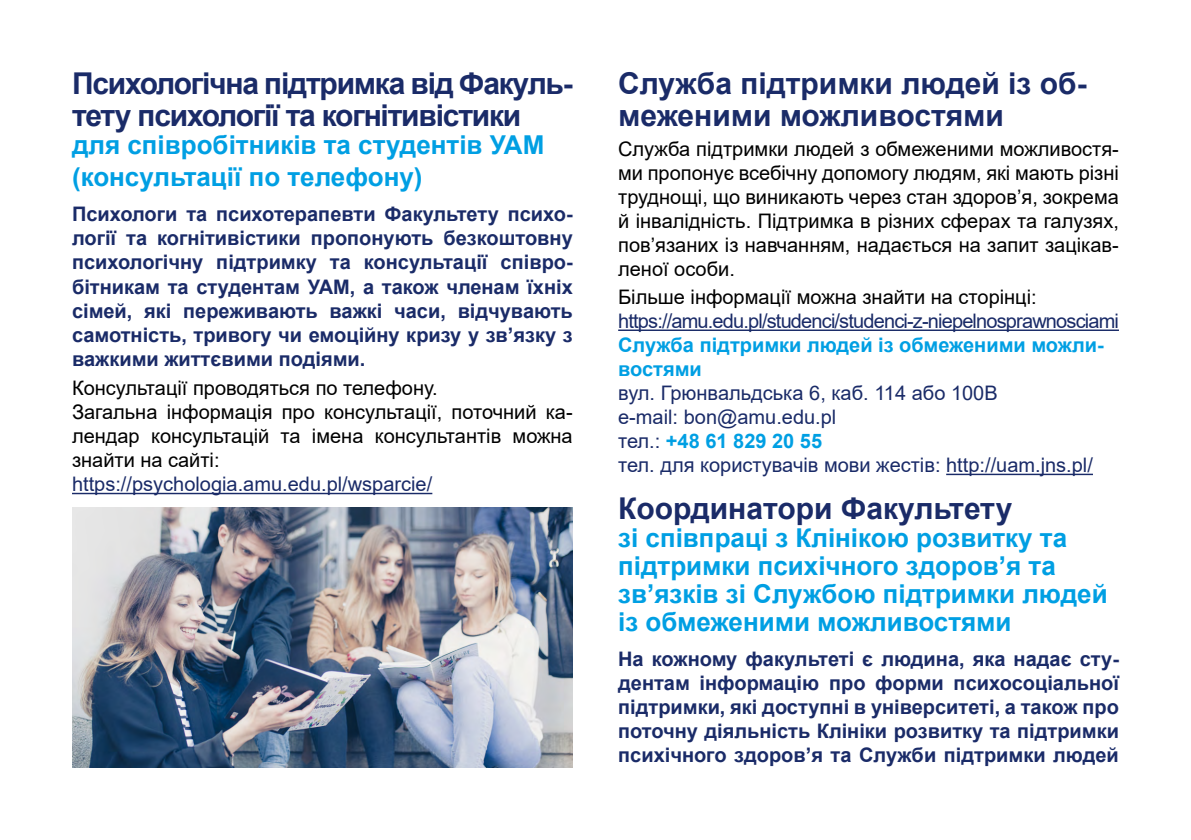
<style>
.page{position:relative;width:1191px;height:840px;background:#fff}
.page>*{position:absolute;margin:0;border:0;box-sizing:border-box;transform-origin:0 0}
.t1{font:700 30px/32px "Arial";letter-spacing:-.015em;color:#1a2b68}
.t2{font:700 30px/32px "Arial";letter-spacing:-.04em;color:#1a2b68}
.t3{font:700 26px/28px "Arial";color:#009fe3}
.t4{font:700 20px/24px "Arial";color:#1a2b68;text-align:justify}
.t5{font:20px/24px "Arial";color:#000}
.t6{font:20px/24px "Arial";color:#1a2b68}
.t7{font:20px "Arial";letter-spacing:-.04em;color:#1a2b68}
.t8{font:700 20px/24px "Arial";color:#009fe3}
.s1{font-weight:700;color:#009fe3}
</style>
<div class="page">
<hr style="left:72px;top:492px;width:360px;height:2px;background:#1a2b68">
<hr style="left:618px;top:329px;width:501px;height:2px;background:#1a2b68">
<hr style="left:946px;top:473px;width:147px;height:2px;background:#1a2b68">
<img style="left:72px;top:507px;width:501px;height:260px">
<h1 class="t2" style="left:72px;top:68px;width:502px">Психологічна підтримка від Факуль&shy;тету психології та когнітивістики</h1>
<h2 class="t3" style="left:72px;top:130px;width:474px;line-height:32px">для співробітників та студентів УАМ (консультації по телефону)</h2>
<p class="t4" style="left:72px;top:203px;width:502px">Психологи та психотерапевти Факультету психо&shy;логії та когнітивістики пропонують безкоштовну психологічну підтримку та консультації співро&shy;бітникам та студентам УАМ, а також членам їхніх сімей, які переживають важкі часи, відчувають самотність, тривогу чи емоційну кризу у зв’язку з важкими життєвими подіями.</p>
<p class="t5" style="left:72px;top:376px;width:502px">Консультації проводяться по телефону.<br>Загальна інформація про консультації, поточний ка&shy;лендар консультацій та імена консультантів можна знайти на сайті:</p>
<p class="t6" style="left:72px;top:472px;width:362px">https://psychologia.amu.edu.pl/wsparcie/</p>
<h1 class="t1" style="left:618px;top:68px;width:470px">Служба підтримки людей із об&shy;меженими можливостями</h1>
<p class="t5" style="left:618px;top:136px;width:502px;text-align:justify">Служба підтримки людей з обмеженими можливостя&shy;ми пропонує всебічну допомогу людям, які мають різні труднощі, що виникають через стан здоров’я, зокрема й інвалідність. Підтримка в різних сферах та галузях, пов’язаних із навчанням, надається на запит зацікав&shy;леної особи.</p>
<p class="t5" style="left:618px;top:285px;width:420px">Більше інформації можна знайти на сторінці:</p>
<p class="t7" style="left:618px;top:307px;width:502px">https://amu.edu.pl/studenci/studenci-z-niepelnosprawnosciami</p>
<p class="t8" style="left:618px;top:333px;width:487px">Служба підтримки людей із обмеженими можли&shy;востями</p>
<p class="t6" style="left:618px;top:381px;width:476px">вул. Грюнвальдська 6, каб. 114 або 100B<br>e-mail: bon@amu.edu.pl<br>тел.: <span class="s1">+48 61 829 20 55<br></span>тел. для користувачів мови жестів: http://uam.jns.pl/</p>
<h1 class="t1" style="left:618px;top:492px;width:396px">Координатори Факультету</h1>
<h2 class="t3" style="left:618px;top:524px;width:491px">зі співпраці з Клінікою розвитку та підтримки психічного здоров’я та зв’язків зі Службою підтримки людей із обмеженими можливостями</h2>
<p class="t4" style="left:618px;top:647px;width:502px">На кожному факультеті є людина, яка надає сту&shy;дентам інформацію про форми психосоціальної підтримки, які доступні в університеті, а також про поточну діяльність Клініки розвитку та підтримки психічного здоров’я та Служби підтримки людей</p>
</div>
